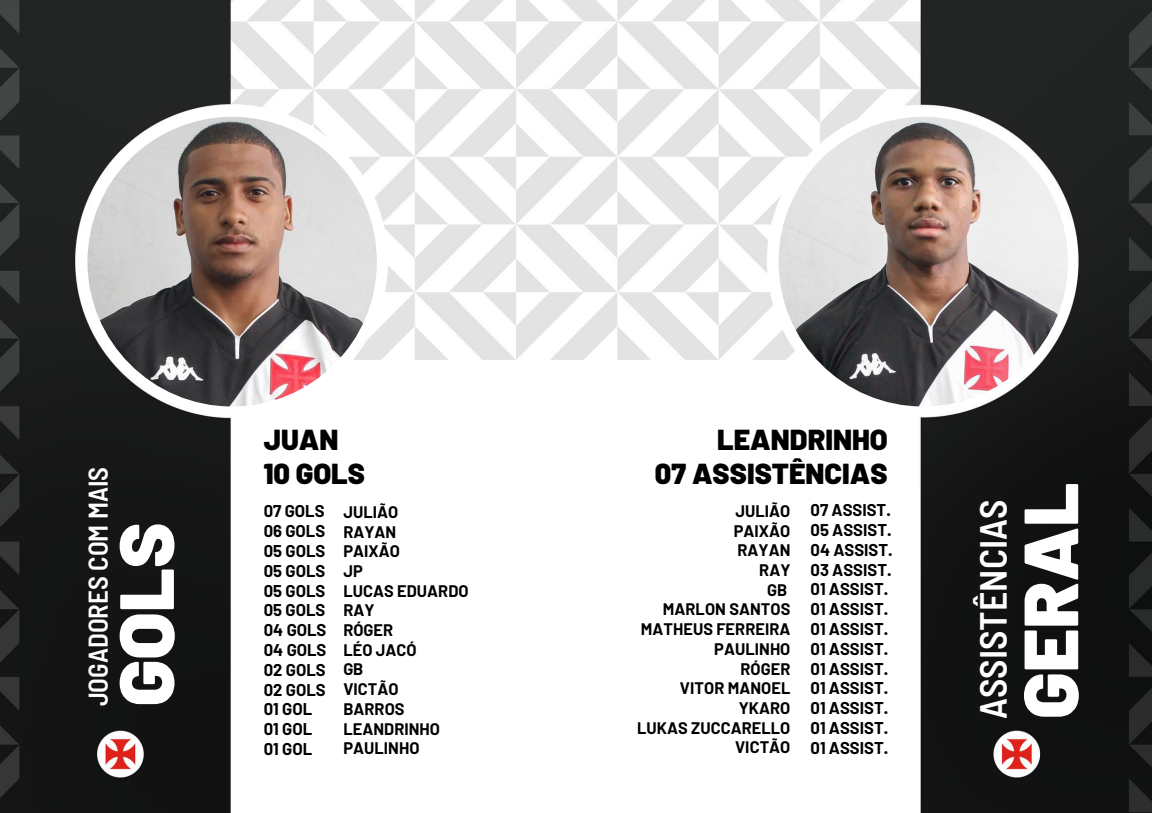
<style>
.page{position:relative;width:1152px;height:813px;background:#fff}
.page>*{position:absolute;margin:0;border:0;box-sizing:border-box;transform-origin:0 0}
.t1{font:900 76.65px "Barlow";color:#fff}
.t2{font:600 semi-condensed 37.8px "Barlow";color:#fff}
.t3{font:900 28.88px/34.3px "Barlow";color:#000}
.t4{font:600 semi-condensed 27.08px "Barlow";color:#fff}
.t5{font:700 16.65px/19.8px "Barlow";color:#000}
.t6{font:700 16.35px/19.6px "Barlow";letter-spacing:.005em;color:#000}
</style>
<div class="page">
<img style="left:0;top:0;width:1152px;height:812px">
<img style="left:87px;top:117px;width:290px;height:289px;border-radius:50%">
<img style="left:779px;top:117px;width:289px;height:289px;border-radius:50%">
<h3 class="t4" style="left:81px;top:706px;width:241px;rotate:-90deg">JOGADORES COM MAIS</h3>
<h1 class="t1" style="left:97px;top:706px;width:185px;rotate:-90deg">GOLS</h1>
<h3 class="t3" style="left:264px;top:421px;width:103px">JUAN<br>10 GOLS</h3>
<p class="t5" style="left:264px;top:500px;width:64px">07 GOLS<br>06 GOLS<br>05 GOLS<br>05 GOLS<br>05 GOLS<br>05 GOLS<br>04 GOLS<br>04 GOLS<br>02 GOLS<br>02 GOLS<br>01 GOL<br>01 GOL<br>01 GOL</p>
<p class="t6" style="left:343px;top:501px;width:127px">JULIÃO<br>RAYAN<br>PAIXÃO<br>JP<br>LUCAS EDUARDO<br>RAY<br>RÓGER<br>LÉO JACÓ<br>GB<br>VICTÃO<br>BARROS<br>LEANDRINHO<br>PAULINHO</p>
<h3 class="t3" style="left:655px;top:421px;width:234px;text-align:right">LEANDRINHO<br>07 ASSISTÊNCIAS</h3>
<p class="t5" style="left:811px;top:499px;width:84px">07 ASSIST.<br>05 ASSIST.<br>04 ASSIST.<br>03 ASSIST.<br>01 ASSIST.<br>01 ASSIST.<br>01 ASSIST.<br>01 ASSIST.<br>01 ASSIST.<br>01 ASSIST.<br>01 ASSIST.<br>01 ASSIST.<br>01 ASSIST.</p>
<p class="t6" style="left:637px;top:500px;width:155px;text-align:right">JULIÃO<br>PAIXÃO<br>RAYAN<br>RAY<br>GB<br>MARLON SANTOS<br>MATHEUS FERREIRA<br>PAULINHO<br>RÓGER<br>VITOR MANOEL<br>YKARO<br>LUKAS ZUCCARELLO<br>VICTÃO</p>
<h2 class="t2" style="left:969px;top:718px;width:220px;rotate:-90deg">ASSISTÊNCIAS</h2>
<h1 class="t1" style="left:1002px;top:718px;width:238px;rotate:-90deg">GERAL</h1>
</div>
